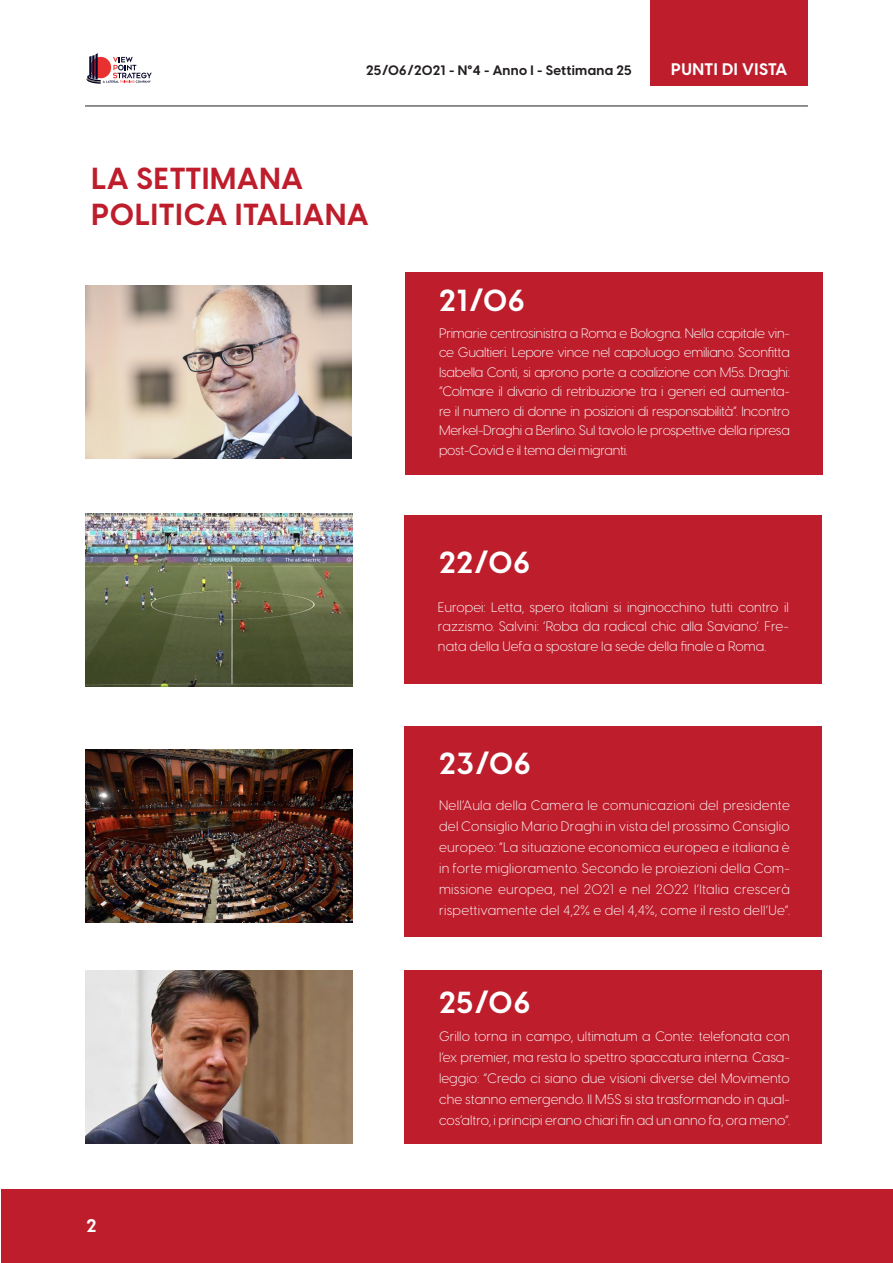
<style>
.page{position:relative;width:893px;height:1263px;background:#fff}
.page>*{position:absolute;margin:0;border:0;box-sizing:border-box;transform-origin:0 0}
.titolo{font:700 30px "Visby CF";letter-spacing:.03em;color:#be1d2c}
.titolo-2{font:700 30px "Visby CF";letter-spacing:.03em;color:#fff}
.t1{font:700 18px "Visby CF";color:#fff}
.t2{font:700 16.5px "Visby CF";letter-spacing:.03em;color:#fff}
.testo{font:300 13.5px/21px "Visby CF";color:#fff;text-align:justify}
.t3{font:700 13.5px "Visby CF";letter-spacing:.02em;color:#231f20}
</style>
<div class="page">
<div style="left:651px;top:0;width:157px;height:85px;background:#be1d2c"></div>
<div style="left:1px;top:1189px;width:892px;height:74px;background:#be1d2c"></div>
<svg style="left:87px;top:53px;width:65px;height:31px"></svg>
<hr style="left:85px;top:106px;width:723px;height:1px;background:#231f20">
<div style="left:405px;top:272px;width:418px;height:202px;background:#be1d2c"></div>
<div style="left:405px;top:726px;width:417px;height:210px;background:#be1d2c"></div>
<div style="left:405px;top:515px;width:417px;height:169px;background:#be1d2c"></div>
<div style="left:405px;top:970px;width:417px;height:174px;background:#be1d2c"></div>
<img style="left:86px;top:286px;width:266px;height:172px">
<img style="left:86px;top:513px;width:267px;height:173px">
<img style="left:86px;top:750px;width:267px;height:172px">
<img style="left:86px;top:970px;width:267px;height:173px">
<p class="t3" style="left:366px;top:62px;width:267px">25/06/2021 - N°4 - Anno I - Settimana 25</p>
<p class="t2" style="left:671px;top:58px;width:118px">PUNTI DI VISTA</p>
<p class="titolo" style="left:91px;top:159px;width:213px">LA SETTIMANA</p>
<p class="titolo" style="left:91px;top:195px;width:279px">POLITICA ITALIANA</p>
<h2 class="t1" style="left:87px;top:1214px;width:11px">2</h2>
<p class="titolo-2" style="left:439px;top:281px;width:87px">21/06</p>
<p class="testo" style="left:439px;top:323px;width:352px;line-height:19.5px">Primarie centrosinistra a Roma e Bologna. Nella capitale vin&shy;ce Gualtieri. Lepore vince nel capoluogo emiliano. Sconfitta Isabella Conti, si aprono porte a coalizione con M5s. Draghi: “Colmare il divario di retribuzione tra i generi ed aumenta&shy;re il numero di donne in posizioni di responsabilità”. Incontro Merkel-Draghi a Berlino. Sul tavolo le prospettive della ripresa post-Covid e il tema dei migranti.</p>
<p class="titolo-2" style="left:439px;top:543px;width:92px">22/06</p>
<p class="testo" style="left:438px;top:597px;width:352px;line-height:19.5px">Europei: Letta, spero italiani si inginocchino tutti contro il razzismo. Salvini: ‘Roba da radical chic alla Saviano’. Fre&shy;nata della Uefa a spostare la sede della finale a Roma.</p>
<p class="titolo-2" style="left:439px;top:744px;width:93px">23/06</p>
<p class="testo" style="left:439px;top:795px;width:352px">Nell’Aula della Camera le comunicazioni del presidente del Consiglio Mario Draghi in vista del prossimo Consiglio europeo: “La situazione economica europea e italiana è in forte miglioramento. Secondo le proiezioni della Com&shy;missione europea, nel 2021 e nel 2022 l’Italia crescerà rispettivamente del 4,2% e del 4,4%, come il resto dell’Ue”.</p>
<p class="titolo-2" style="left:439px;top:983px;width:93px">25/06</p>
<p class="testo" style="left:439px;top:1026px;width:352px">Grillo torna in campo, ultimatum a Conte: telefonata con l’ex premier, ma resta lo spettro spaccatura interna. Casa&shy;leggio: “Credo ci siano due visioni diverse del Movimento che stanno emergendo. Il M5S si sta trasformando in qual&shy;cos’altro, i principi erano chiari fin ad un anno fa, ora meno”.</p>
</div>
